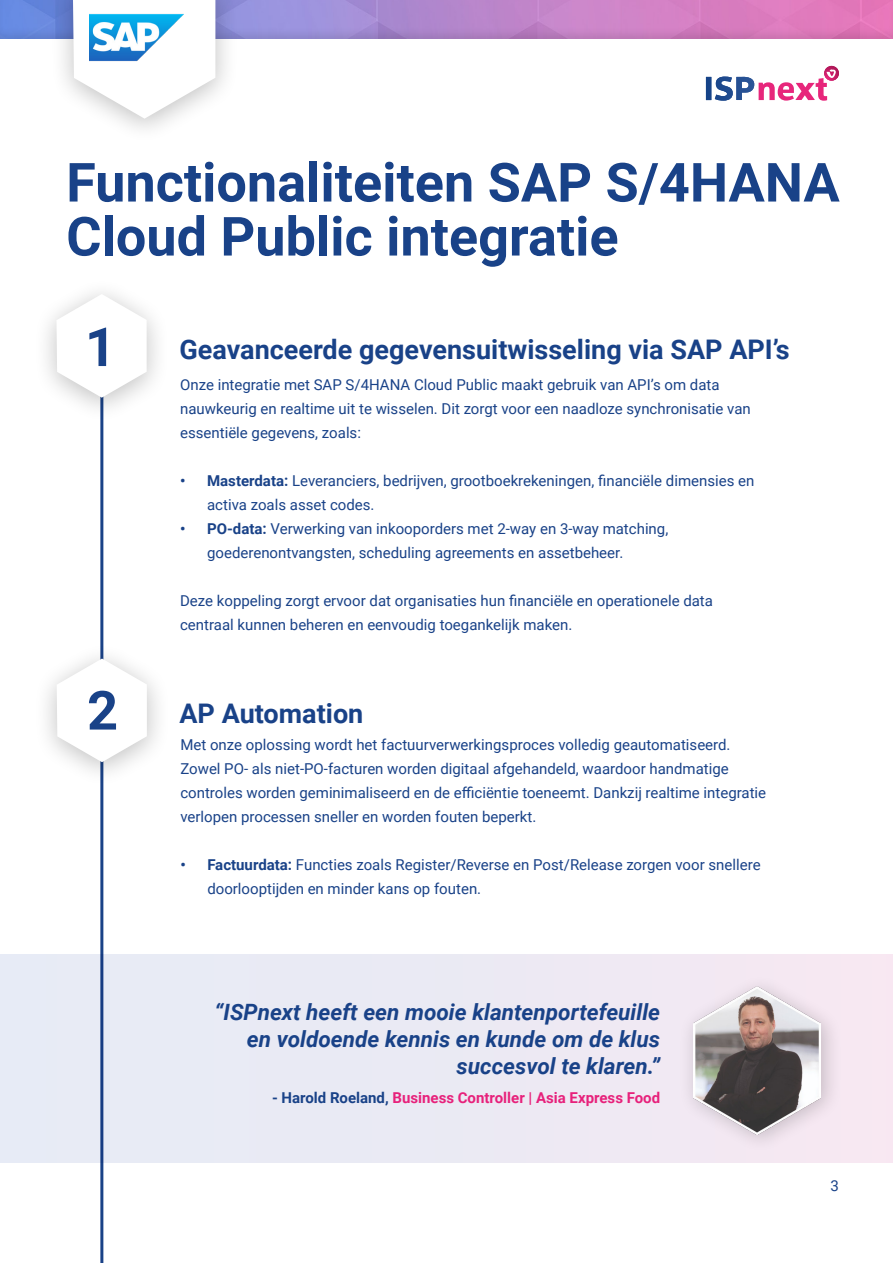
<style>
.page{position:relative;width:893px;height:1263px;background:#fff}
.page>*{position:absolute;margin:0;border:0;box-sizing:border-box;transform-origin:0 0}
.t1{font:700 54px/54px "Roboto";color:#194288}
.t2{font:700 27px "Roboto";color:#194288}
.t3{font:italic 700 22.5px/27px "Roboto";color:#194288;text-align:right}
.t4{font:15px/24px "Roboto";color:#194288}
.t5{font:700 15px "Roboto";color:#e7217b}
.s1{font-weight:700}
.s2{color:#194288}
</style>
<div class="page">
<hr style="left:100px;top:340px;width:3px;height:923px;background:#1a4287">
<div style="left:0;top:0;width:893px;height:41px;background:#000;opacity:.1"></div>
<div style="left:824px;top:66px;width:15px;height:15px;background:#b6185c;border-radius:7px"></div>
<svg style="left:706px;top:69px;width:130px;height:32px"></svg>
<div style="left:49px;top:0;width:190px;height:145px;background:#000;opacity:.25"></div>
<svg style="left:73px;top:0;width:142px;height:119px"></svg>
<div style="left:33px;top:277px;width:138px;height:147px;background:#000;opacity:.25"></div>
<svg style="left:56px;top:294px;width:91px;height:104px"></svg>
<div style="left:33px;top:641px;width:138px;height:147px;background:#000;opacity:.25"></div>
<svg style="left:57px;top:658px;width:90px;height:104px"></svg>
<div style="left:0;top:954px;width:893px;height:208px;background:linear-gradient(to right,#e2e9f4,#f6e9f2)"></div>
<div style="left:677px;top:973px;width:166px;height:181px;background:#000;opacity:.2"></div>
<img style="left:693px;top:987px;width:128px;height:147px">
<img style="left:90px;top:1px;width:93px;height:83px">
<h1 class="t1" style="left:66px;top:153px;width:775px">Functionaliteiten SAP S/4HANA<br>Cloud Public integratie</h1>
<h1 class="t1" style="left:85px;top:318px;width:32px">1</h1>
<h1 class="t1" style="left:87px;top:681px;width:32px">2</h1>
<h2 class="t2" style="left:179px;top:331px;width:612px">Geavanceerde gegevensuitwisseling via SAP API’s</h2>
<p class="t4" style="left:180px;top:372px;width:572px">Onze integratie met SAP S/4HANA Cloud Public maakt gebruik van API’s om data nauwkeurig en realtime uit te wisselen. Dit zorgt voor een naadloze synchronisatie van essentiële gegevens, zoals:</p>
<p class="t4" style="left:207px;top:468px;width:549px;text-indent:-27px"><span class="s1">• Masterdata:</span> Leveranciers, bedrijven, grootboekrekeningen, financiële dimensies en activa zoals asset codes.</p>
<p class="t4" style="left:207px;top:516px;width:463px;text-indent:-27px"><span class="s1">• PO-data:</span> Verwerking van inkooporders met 2-way en 3-way matching, goederenontvangsten, scheduling agreements en assetbeheer.</p>
<p class="t4" style="left:180px;top:588px;width:534px">Deze koppeling zorgt ervoor dat organisaties hun financiële en operationele data centraal kunnen beheren en eenvoudig toegankelijk maken.</p>
<h2 class="t2" style="left:179px;top:695px;width:185px">AP Automation</h2>
<p class="t4" style="left:180px;top:732px;width:587px">Met onze oplossing wordt het factuurverwerkingsproces volledig geautomatiseerd.<br>Zowel PO- als niet-PO-facturen worden digitaal afgehandeld, waardoor handmatige controles worden geminimaliseerd en de efficiëntie toeneemt. Dankzij realtime integratie verlopen processen sneller en worden fouten beperkt.</p>
<p class="t4" style="left:207px;top:852px;width:555px;text-indent:-27px"><span class="s1">• Factuurdata:</span> Functies zoals Register/Reverse en Post/Release zorgen voor snellere doorlooptijden en minder kans op fouten.</p>
<h3 class="t3" style="left:215px;top:997px;width:447px">“ISPnext heeft een mooie klantenportefeuille en voldoende kennis en kunde om de klus succesvol te klaren.”</h3>
<p class="t5" style="left:272px;top:1087px;width:390px"><span class="s2">- Harold Roeland,</span> Business Controller | Asia Express Food</p>
<p class="t4" style="left:830px;top:1173px;width:10px">3</p>
</div>
